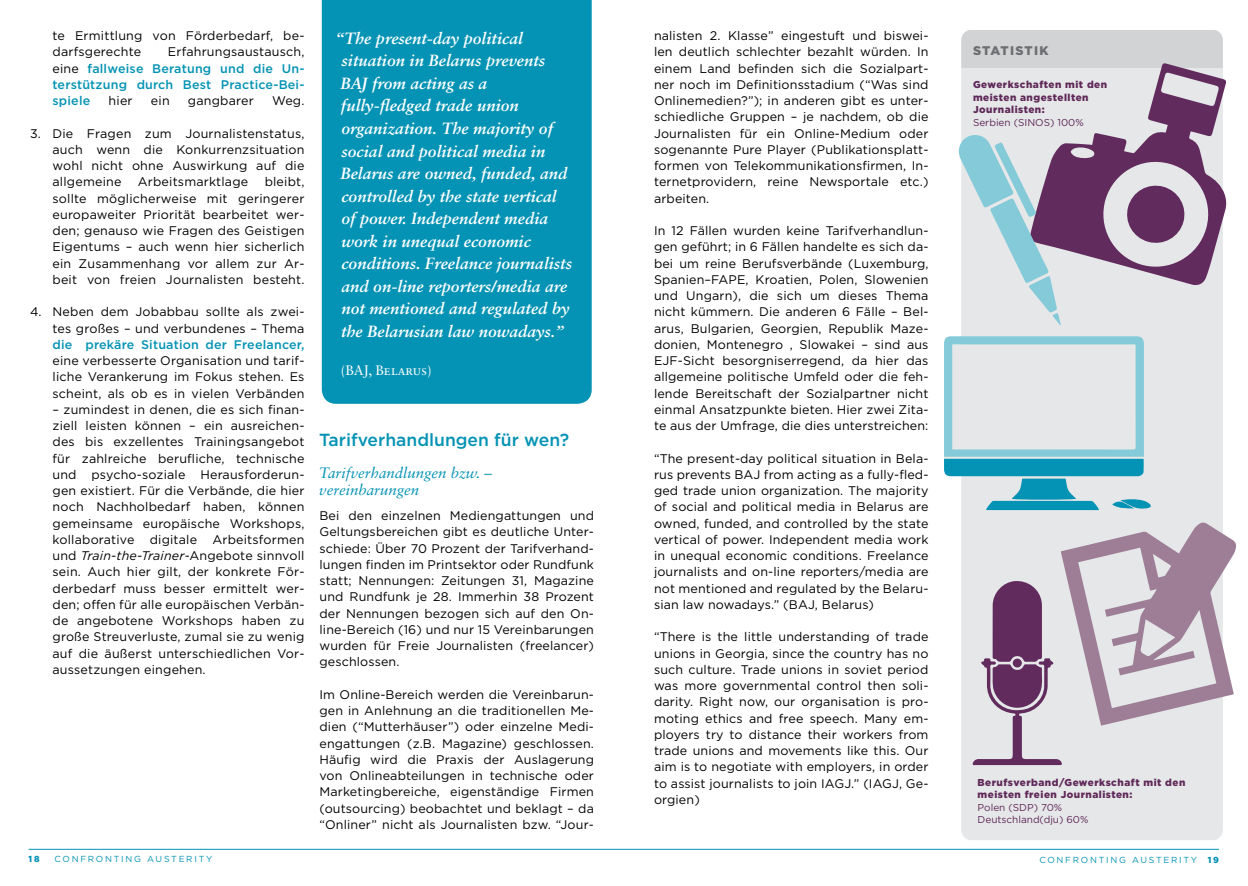
<style>
.page{position:relative;width:1248px;height:886px;background:#fff}
.page>*{position:absolute;margin:0;border:0;box-sizing:border-box;transform-origin:0 0}
.t1{font:500 17.5px "Gotham";color:#0493b4}
.t2{font:italic 700 16.25px/22.5px "Sabon";color:#fff}
.t3{font:italic 15px/16.2px "Sabon";color:#0493b4}
.t4{font:13.75px "Sabon Roman SC";color:#fff}
.t5{font:12.5px/16.2px "Gotham";letter-spacing:.01em;color:#000;text-align:justify}
.t6{font:500 12.5px/16.2px "Gotham";letter-spacing:.015em;color:#0493b4;text-align:justify}
.t7{font:900 12.5px "Gotham";letter-spacing:.09em;color:#6d6e71}
.t8{font:900 10px/12.5px "Gotham";letter-spacing:.05em;color:#5f2959}
.t9{font:10px/12.5px "Gotham";color:#5f2959}
.t10{font:8.75px "Gotham";letter-spacing:.2em;color:#0493b4}
.t11{font:900 8.75px "Gotham";color:#0493b4}
.s1{font-weight:400;color:#000}
.s2{font-style:italic}
.s3{font-weight:900}
</style>
<div class="page">
<hr style="left:29px;top:849px;width:1189px;height:1px;background:#0493b4">
<div style="left:321px;top:0;width:271px;height:404px;background:#0493b4"></div>
<div style="left:961px;top:325px;width:261px;height:515px;background:#e6e7e8"></div>
<svg style="left:944px;top:336px;width:207px;height:174px;background:#b4d5dd"></svg>
<svg style="left:958px;top:30px;width:268px;height:295px;background:#beb7c5"></svg>
<svg style="left:972px;top:522px;width:264px;height:243px;background:#c8bbc7"></svg>
<svg style="left:1012px;top:658px;width:9px;height:9px"></svg>
<p class="t5" style="left:52px;top:27px;width:253px">te Ermittlung von Förderbedarf, be&shy;darfsgerechte</p>
<p class="t6" style="left:52px;top:44px;width:253px;text-indent:115px"><span class="s1">Erfahrungsaustausch, eine</span> fallweise Beratung und die Un&shy;terstützung durch Best Practice-Bei&shy;spiele</p>
<p class="t5" style="left:109px;top:92px;width:26px">hier</p>
<p class="t5" style="left:151px;top:92px;width:20px">ein</p>
<p class="t5" style="left:188px;top:92px;width:67px">gangbarer</p>
<p class="t5" style="left:272px;top:92px;width:34px">Weg.</p>
<p class="t5" style="left:53px;top:125px;width:253px;text-indent:-22px">3. Die Fragen zum Journalistenstatus, auch wenn die Konkurrenzsituation wohl nicht ohne Auswirkung auf die allgemeine</p>
<p class="t5" style="left:53px;top:173px;width:253px;text-indent:212px">bleibt, sollte möglicherweise mit geringerer europaweiter Priorität bearbeitet wer&shy;den; genauso wie Fragen des Geistigen Eigentums – auch wenn hier sicherlich ein Zusammenhang vor allem zur Ar&shy;beit von freien Journalisten besteht.</p>
<p class="t5" style="left:30px;top:303px;width:276px;text-align:right">4. Neben dem Jobabbau sollte als zwei&shy;tes großes – und verbundenes – Thema</p>
<p class="t6" style="left:53px;top:336px;width:253px">die prekäre Situation der Freelancer,</p>
<p class="t5" style="left:53px;top:352px;width:253px">eine verbesserte Organisation und tarif&shy;liche Verankerung im Fokus stehen. Es scheint, als ob es in vielen Verbänden</p>
<p class="t5" style="left:53px;top:401px;width:253px">– zumindest in denen, die es sich finan&shy;ziell leisten können – ein ausreichen&shy;des bis exzellentes Trainingsangebot für zahlreiche berufliche, technische und psycho-soziale Herausforderun&shy;gen existiert. Für die Verbände, die hier noch Nachholbedarf haben, können gemeinsame europäische Workshops, kollaborative digitale Arbeitsformen und <span class="s2">Train-the-Trainer</span>-Angebote sinnvoll sein. Auch hier gilt, der konkrete För&shy;derbedarf muss besser ermittelt wer&shy;den; offen für alle europäischen Verbän&shy;de angebotene Workshops haben zu große Streuverluste, zumal sie zu wenig auf die äußerst unterschiedlichen Vor&shy;aussetzungen eingehen.</p>
<p class="t5" style="left:138px;top:173px;width:112px">Arbeitsmarktlage</p>
<p class="t2" style="left:336px;top:27px;width:237px">“The present-day political situation in Belarus prevents<br>BAJ from acting as a fully-fledged trade union organization. The majority of social and political media in<br>Belarus are owned, funded, and controlled by the state vertical<br>of power. Independent media work in unequal economic conditions. Freelance journalists and on-line reporters/media are not mentioned and regulated by the Belarusian law nowadays.”</p>
<p class="t4" style="left:341px;top:362px;width:93px">(BAJ, Belarus)</p>
<h1 class="t1" style="left:319px;top:428px;width:251px">Tarifverhandlungen für wen?</h1>
<p class="t3" style="left:319px;top:465px;width:174px">Tarifverhandlungen bzw. – vereinbarungen</p>
<p class="t5" style="left:319px;top:507px;width:276px">Bei den einzelnen Mediengattungen und Geltungsbereichen gibt es deutliche Unter&shy;schiede: Über 70 Prozent der Tarifverhand&shy;lungen finden im Printsektor oder Rundfunk statt; Nennungen: Zeitungen 31, Magazine und Rundfunk je 28. Immerhin 38 Prozent der Nennungen bezogen sich auf den On&shy;line-Bereich (16) und nur 15 Vereinbarungen wurden für Freie Journalisten (freelancer) geschlossen.</p>
<p class="t5" style="left:319px;top:686px;width:276px">Im Online-Bereich werden die Vereinbarun&shy;gen in Anlehnung an die traditionellen Me&shy;dien (“Mutterhäuser”) oder einzelne Medi&shy;engattungen (z.B. Magazine) geschlossen.<br>Häufig wird die Praxis der Auslagerung von Onlineabteilungen in technische oder Marketingbereiche, eigenständige Firmen (outsourcing) beobachtet und beklagt – da “Onliner” nicht als Journalisten bzw. “Jour-</p>
<p class="t5" style="left:654px;top:27px;width:276px">nalisten 2. Klasse” eingestuft und biswei&shy;len deutlich schlechter bezahlt würden. In einem Land befinden sich die Sozialpart&shy;ner noch im Definitionsstadium (“Was sind Onlinemedien?”); in anderen gibt es unter&shy;schiedliche Gruppen – je nachdem, ob die Journalisten für ein Online-Medium oder sogenannte Pure Player (Publikationsplatt&shy;formen von Telekommunikationsfirmen, In&shy;ternetprovidern, reine Newsportale etc.) arbeiten.</p>
<p class="t5" style="left:654px;top:222px;width:276px">In 12 Fällen wurden keine Tarifverhandlun&shy;gen geführt; in 6 Fällen handelte es sich da&shy;bei um reine Berufsverbände (Luxemburg, Spanien–FAPE, Kroatien, Polen, Slowenien und Ungarn), die sich um dieses Thema nicht kümmern. Die anderen 6 Fälle – Bel&shy;arus, Bulgarien, Georgien, Republik Maze&shy;donien, Montenegro , Slowakei – sind aus EJF-Sicht besorgniserregend, da hier das allgemeine politische Umfeld oder die feh&shy;lende Bereitschaft der Sozialpartner nicht einmal Ansatzpunkte bieten. Hier zwei Zita&shy;te aus der Umfrage, die dies unterstreichen:</p>
<p class="t5" style="left:654px;top:450px;width:276px">“The present-day political situation in Bela&shy;rus prevents BAJ from acting as a fully-fled&shy;ged trade union organization. The majority of social and political media in Belarus are owned, funded, and controlled by the state vertical of power. Independent media work in unequal economic conditions. Freelance journalists and on-line reporters/media are not mentioned and regulated by the Belaru&shy;sian law nowadays.” (BAJ, Belarus)</p>
<p class="t5" style="left:654px;top:629px;width:276px">“There is the little understanding of trade unions in Georgia, since the country has no such culture. Trade unions in soviet period was more governmental control then soli&shy;darity. Right now, our organisation is pro&shy;moting ethics and free speech. Many em&shy;ployers try to distance their workers from trade unions and movements like this. Our aim is to negotiate with employers, in order to assist journalists to join IAGJ.” (IAGJ, Ge&shy;orgien)</p>
<p class="t7" style="left:972px;top:42px;width:77px">STATISTIK</p>
<p class="t8" style="left:972px;top:78px;width:136px">Gewerkschaften mit den meisten angestellten<br>Journalisten:</p>
<p class="t9" style="left:972px;top:115px;width:112px">Serbien (SINOS) 100%</p>
<p class="t8" style="left:977px;top:776px;width:209px">Berufsverband/Gewerkschaft mit den meisten freien Journalisten:</p>
<p class="t9" style="left:977px;top:801px;width:112px">Polen (SDP) 70%<br>Deutschland(dju) 60%</p>
<p class="t11" style="left:29px;top:853px;width:12px">18</p>
<p class="t10" style="left:54px;top:853px;width:159px">CONFRONTING AUSTERITY</p>
<p class="t10" style="left:1039px;top:854px;width:181px">CONFRONTING AUSTERITY <span class="s3">19</span></p>
</div>
